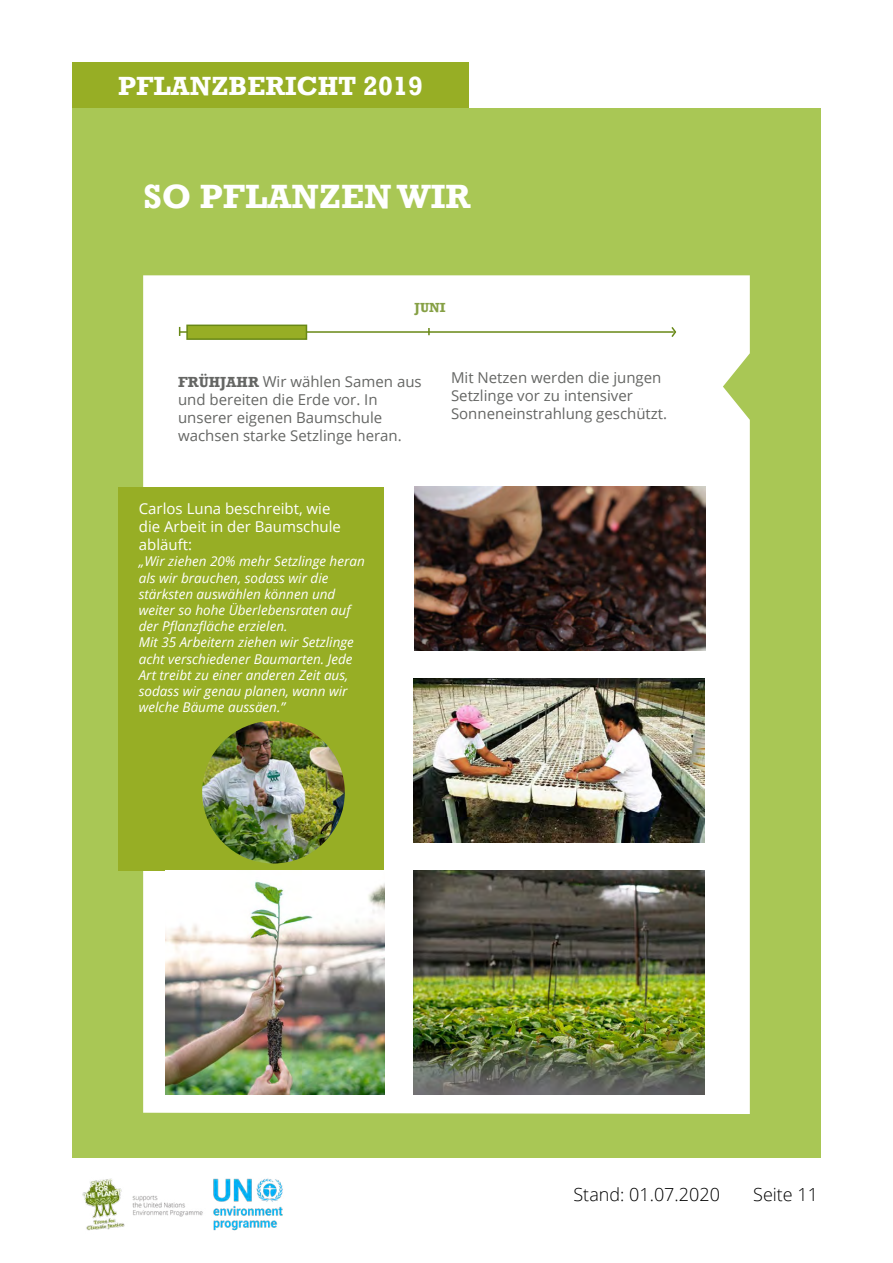
<style>
.page{position:relative;width:893px;height:1263px;background:#fff}
.page>*{position:absolute;margin:0;border:0;box-sizing:border-box;transform-origin:0 0}
.t1{font:700 34.5px "Rockwell";color:#fff}
.t2{font:700 27px "Rockwell";color:#fff}
.t3{font:300 18px "Open Sans";color:#000}
.t4{font:15px/18px "Open Sans";color:#656664}
.t5{font:15px/18px "Open Sans";color:#fff}
.t6{font:italic 13.5px/16.2px "Open Sans";color:#fff}
.t7{font:700 13.5px "Rockwell";color:#86a045}
.s1{font-family:"Rockwell";font-weight:700}
</style>
<div class="page">
<img style="left:82px;top:1178px;width:201px;height:53px">
<div style="left:72px;top:108px;width:749px;height:1050px;background:#a9c755"></div>
<div style="left:143px;top:275px;width:607px;height:839px;background:#fff"></div>
<div style="left:72px;top:63px;width:397px;height:45px;background:#97ae25"></div>
<div style="left:118px;top:487px;width:266px;height:384px;background:#97ae25"></div>
<svg style="left:670px;top:325px;width:8px;height:14px"></svg>
<img style="left:202px;top:721px;width:143px;height:142px;border-radius:71px">
<hr style="left:180px;top:331px;width:494px;height:2px;background:#688816">
<img style="left:415px;top:487px;width:291px;height:164px">
<img style="left:414px;top:871px;width:291px;height:223px">
<img style="left:414px;top:679px;width:291px;height:163px">
<img style="left:165px;top:871px;width:219px;height:223px">
<svg style="left:428px;top:328px;width:2px;height:7px"></svg>
<div style="left:186px;top:325px;width:121px;height:15px;background:#97ae25;border:2px solid #688816"></div>
<h2 class="t2" style="left:118px;top:70px;width:306px">PFLANZBERICHT 2019</h2>
<h1 class="t1" style="left:144px;top:176px;width:329px">SO PFLANZEN WIR</h1>
<p class="t7" style="left:415px;top:299px;width:33px">JUNI</p>
<p class="t4" style="left:178px;top:372px;width:245px"><span class="s1">FRÜHJAHR</span> Wir wählen Samen aus und bereiten die Erde vor. In unserer eigenen Baumschule wachsen starke Setzlinge heran.</p>
<p class="t4" style="left:451px;top:368px;width:218px">Mit Netzen werden die jungen<br>Setzlinge vor zu intensiver<br>Sonneneinstrahlung geschützt.</p>
<p class="t5" style="left:139px;top:499px;width:204px">Carlos Luna beschreibt, wie die Arbeit in der Baumschule abläuft:</p>
<p class="t6" style="left:139px;top:553px;width:228px">„Wir ziehen 20% mehr Setzlinge heran als wir brauchen, sodass wir die stärksten auswählen können und weiter so hohe Überlebensraten auf der Pflanzfläche erzielen.<br>Mit 35 Arbeitern ziehen wir Setzlinge acht verschiedener Baumarten. Jede Art treibt zu einer anderen Zeit aus, sodass wir genau planen, wann wir welche Bäume aussäen.”</p>
<h3 class="t3" style="left:573px;top:1182px;width:148px">Stand: 01.07.2020</h3>
<h3 class="t3" style="left:753px;top:1182px;width:66px">Seite 11</h3>
</div>
